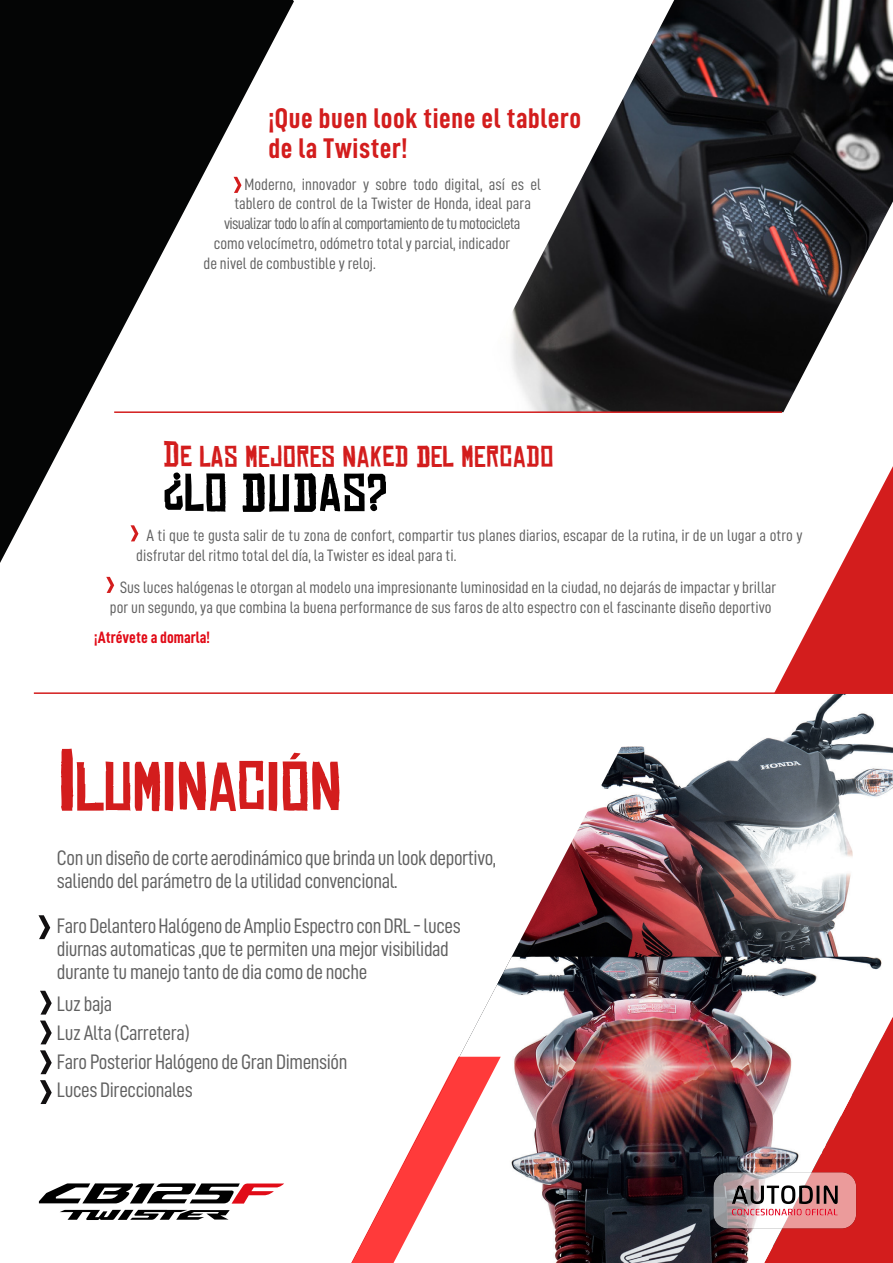
<style>
.page{position:relative;width:893px;height:1263px;background:#fff}
.page>*{position:absolute;margin:0;border:0;box-sizing:border-box;transform-origin:0 0}
.t1{font:65.85px "Chinese Rocks Rg";color:#d31d1d}
.t2{font:51px "Chinese Rocks Rg";letter-spacing:.02em;color:#000}
.t3{font:28.5px/30px "D DIN Condensed Bold";letter-spacing:.02em;color:#d31d1d}
.t4{font:28.5px "Chinese Rocks Rg";letter-spacing:.02em;color:#d31d1d}
.t5{font:21px/22.8px "D DIN Condensed";letter-spacing:-.02em;color:#606060}
.t6{font:16.5px/19.8px "D DIN Condensed";color:#606060}
.t7{font:16.5px "D DIN Condensed";letter-spacing:-.04em;color:#606060}
.t8{font:16.5px "D DIN Condensed Bold";color:#e10b17}
.s1{font-size:34.5px}
.s2{font-size:82.95px}
</style>
<div class="page">
<img style="left:511px;top:0;width:382px;height:412px">
<svg style="left:106px;top:577px;width:8px;height:16px"></svg>
<svg style="left:0;top:0;width:294px;height:563px;fill:#040505"></svg>
<svg style="left:774px;top:466px;width:119px;height:226px"></svg>
<hr style="left:114px;top:411px;width:668px;height:2px;background:#d31d1d">
<svg style="left:39px;top:915px;width:11px;height:24px"></svg>
<svg style="left:40px;top:991px;width:12px;height:23px"></svg>
<svg style="left:40px;top:1020px;width:12px;height:24px"></svg>
<svg style="left:40px;top:1050px;width:12px;height:24px"></svg>
<svg style="left:40px;top:1080px;width:12px;height:24px"></svg>
<img style="left:511px;top:694px;width:382px;height:263px">
<img style="left:458px;top:957px;width:435px;height:306px">
<hr style="left:34px;top:692px;width:859px;height:2px;background:#d31d1d">
<svg style="left:351px;top:1057px;width:150px;height:206px"></svg>
<svg style="left:39px;top:1183px;width:245px;height:20px"></svg>
<svg style="left:60px;top:1210px;width:170px;height:10px"></svg>
<img style="left:705px;top:1165px;width:159px;height:69px">
<h3 class="t3" style="left:268px;top:102px;width:314px">¡Que buen look tiene el tablero de la Twister!</h3>
<p class="t6" style="left:245px;top:174px;width:298px">Moderno, innovador y sobre todo digital, así es el</p>
<p class="t6" style="left:234px;top:193px;width:298px">tablero de control de la Twister de Honda, ideal para</p>
<p class="t7" style="left:224px;top:214px;width:298px">visualizar todo lo afín al comportamiento de tu motocicleta</p>
<p class="t6" style="left:214px;top:233px;width:298px">como velocímetro, odómetro total y parcial, indicador</p>
<p class="t6" style="left:204px;top:253px;width:174px">de nivel de combustible y reloj.</p>
<h3 class="t4" style="left:163px;top:442px;width:392px"><span class="s1">D</span>E LAS MEJORES NAKED DEL MERCADO</h3>
<h2 class="t2" style="left:163px;top:466px;width:226px">¿LO DUDAS?</h2>
<p class="t6" style="left:136px;top:525px;width:668px;text-indent:10px">A ti que te gusta salir de tu zona de confort, compartir tus planes diarios, escapar de la rutina, ir de un lugar a otro y disfrutar del ritmo total del día, la Twister es ideal para ti.</p>
<p class="t6" style="left:110px;top:577px;width:668px;text-align:right">Sus luces halógenas le otorgan al modelo una impresionante luminosidad en la ciudad, no dejarás de impactar y brillar por un segundo, ya que combina la buena performance de sus faros de alto espectro con el fascinante diseño deportivo</p>
<p class="t8" style="left:94px;top:628px;width:117px">¡Atrévete a domarla!</p>
<h1 class="t1" style="left:58px;top:751px;width:285px"><span class="s2">I</span>LUMINACIÓN</h1>
<p class="t5" style="left:57px;top:846px;width:441px">Con un diseño de corte aerodinámico que brinda un look deportivo, saliendo del parámetro de la utilidad convencional.</p>
<p class="t5" style="left:57px;top:914px;width:405px">Faro Delantero Halógeno de Amplio Espectro con DRL - luces diurnas automaticas ,que te permiten una mejor visibilidad durante tu manejo tanto de dia como de noche</p>
<p class="t5" style="left:57px;top:989px;width:292px;line-height:28.8px">Luz baja<br>Luz Alta (Carretera)<br>Faro Posterior Halógeno de Gran Dimensión<br>Luces Direccionales</p>
</div>
